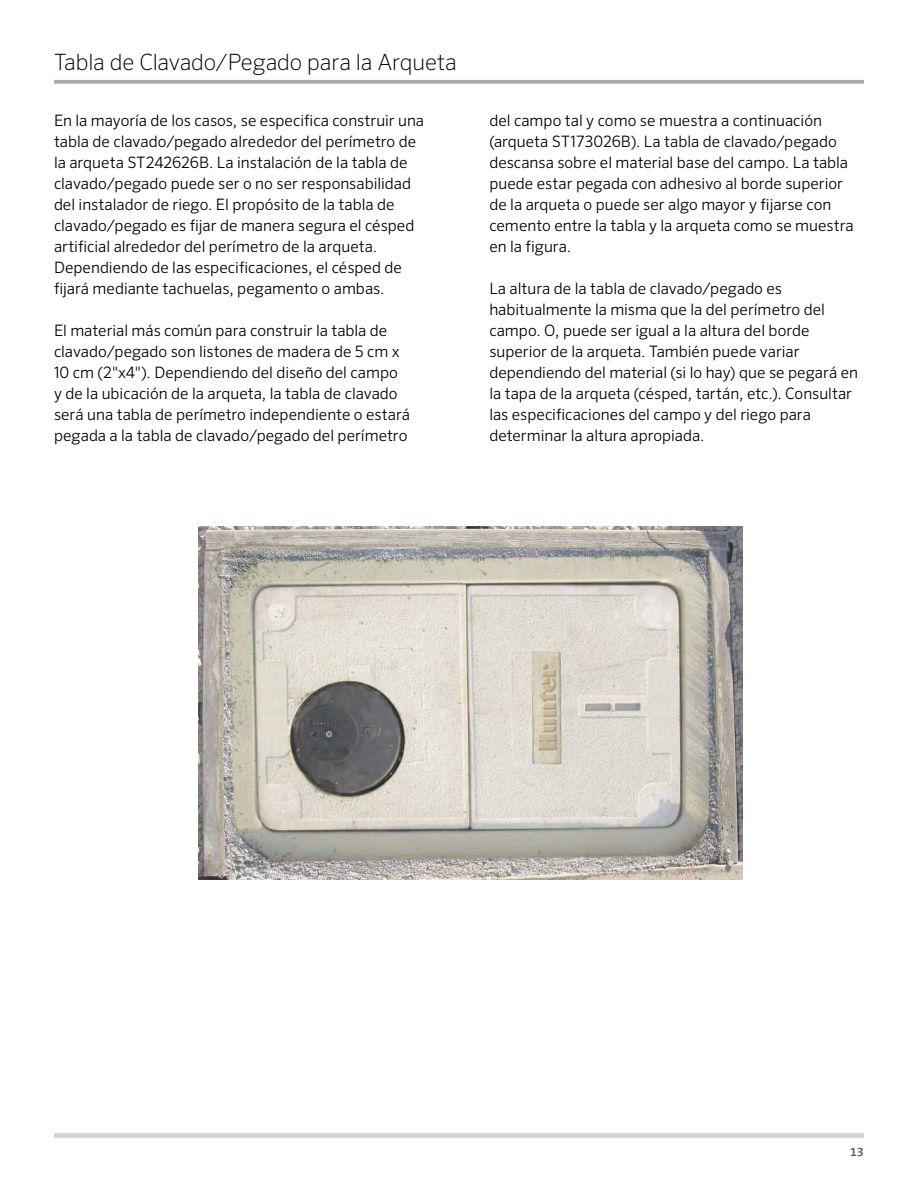
<style>
.page{position:relative;width:918px;height:1188px;background:#fff}
.page>*{position:absolute;margin:0;border:0;box-sizing:border-box;transform-origin:0 0}
.t1{font:200 22.5px "Sero Pro";letter-spacing:-.01em;color:#000}
.t2{font:300 15.75px/21px "Sero Pro";color:#000}
.t3{font:500 12px "Sero Pro";color:#585956}
</style>
<div class="page">
<svg style="left:54px;top:80px;width:810px;height:4px;background:#aeb0b2"></svg>
<img style="left:199px;top:526px;width:544px;height:353px">
<div style="left:54px;top:1133px;width:810px;height:5px;background:#d1d3d4"></div>
<h1 class="t1" style="left:54px;top:49px;width:404px">Tabla de Clavado/Pegado para la Arqueta</h1>
<p class="t2" style="left:54px;top:110px;width:372px">En la mayoría de los casos, se especifica construir una tabla de clavado/pegado alrededor del perímetro de la arqueta ST242626B. La instalación de la tabla de clavado/pegado puede ser o no ser responsabilidad del instalador de riego. El propósito de la tabla de clavado/pegado es fijar de manera segura el césped artificial alrededor del perímetro de la arqueta.<br>Dependiendo de las especificaciones, el césped de fijará mediante tachuelas, pegamento o ambas.</p>
<p class="t2" style="left:54px;top:320px;width:358px">El material más común para construir la tabla de clavado/pegado son listones de madera de 5 cm x 10 cm (2"x4"). Dependiendo del diseño del campo<br>y de la ubicación de la arqueta, la tabla de clavado será una tabla de perímetro independiente o estará pegada a la tabla de clavado/pegado del perímetro</p>
<p class="t2" style="left:489px;top:110px;width:366px">del campo tal y como se muestra a continuación (arqueta ST173026B). La tabla de clavado/pegado descansa sobre el material base del campo. La tabla puede estar pegada con adhesivo al borde superior de la arqueta o puede ser algo mayor y fijarse con cemento entre la tabla y la arqueta como se muestra en la figura.</p>
<p class="t2" style="left:489px;top:278px;width:370px">La altura de la tabla de clavado/pegado es habitualmente la misma que la del perímetro del campo. O, puede ser igual a la altura del borde superior de la arqueta. También puede variar dependiendo del material (si lo hay) que se pegará en la tapa de la arqueta (césped, tartán, etc.). Consultar las especificaciones del campo y del riego para determinar la altura apropiada.</p>
<p class="t3" style="left:850px;top:1145px;width:15px">13</p>
</div>
